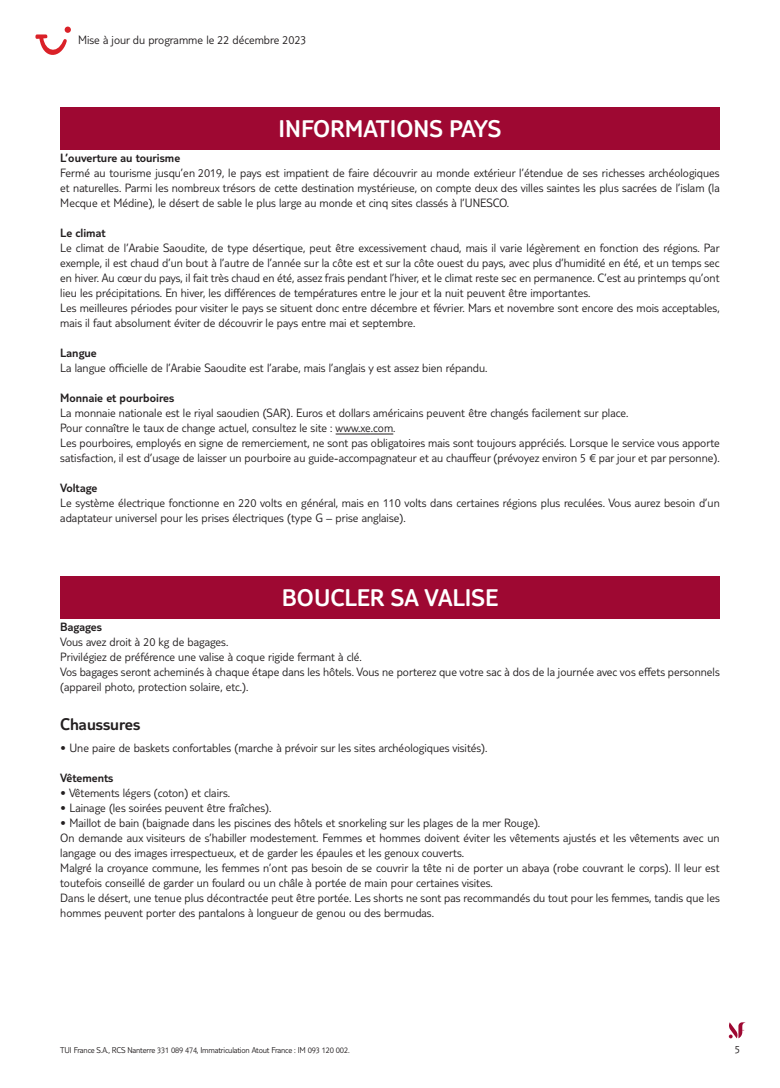
<style>
.page{position:relative;width:780px;height:1088px;background:#fff}
.page>*{position:absolute;margin:0;border:0;box-sizing:border-box;transform-origin:0 0}
.t1{font:300 25px "TUI Type";color:#fff}
.t2{font:300 17.5px "TUI Type";color:#231f20}
.t3{font:300 12.5px/15px "TUI Type";color:#231f20}
.t4{font:300 12.5px "TUI Type";color:#231f20}
.t5{font:300 11.25px "TUI Type";color:#231f20}
.t6{font:300 8.75px "TUI Type";letter-spacing:-.02em;color:#231f20}
</style>
<div class="page">
<svg style="left:728px;top:1022px;width:18px;height:16px"></svg>
<hr style="left:335px;top:434px;width:58px;height:1px;background:#231f20">
<div style="left:60px;top:108px;width:659px;height:42px;background:#9e0832"></div>
<div style="left:60px;top:576px;width:659px;height:43px;background:#9e0832"></div>
<svg style="left:35px;top:27px;width:36px;height:28px"></svg>
<p class="t3" style="left:78px;top:32px;width:230px">Mise à jour du programme le 22 décembre 2023</p>
<h1 class="t1" style="left:278px;top:115px;width:225px">INFORMATIONS PAYS</h1>
<p class="t4" style="left:60px;top:151px;width:121px">L’ouverture au tourisme</p>
<p class="t3" style="left:60px;top:165px;width:661px;text-align:justify">Fermé au tourisme jusqu’en 2019, le pays est impatient de faire découvrir au monde extérieur l’étendue de ses richesses archéologiques et naturelles. Parmi les nombreux trésors de cette destination mystérieuse, on compte deux des villes saintes les plus sacrées de l’islam (la Mecque et Médine), le désert de sable le plus large au monde et cinq sites classés à l’UNESCO.</p>
<p class="t4" style="left:60px;top:226px;width:47px">Le climat</p>
<p class="t3" style="left:60px;top:240px;width:661px">Le climat de l’Arabie Saoudite, de type désertique, peut être excessivement chaud, mais il varie légèrement en fonction des régions. Par exemple, il est chaud d’un bout à l’autre de l’année sur la côte est et sur la côte ouest du pays, avec plus d’humidité en été, et un temps sec en hiver. Au cœur du pays, il fait très chaud en été, assez frais pendant l’hiver, et le climat reste sec en permanence. C’est au printemps qu’ont lieu les précipitations. En hiver, les différences de températures entre le jour et la nuit peuvent être importantes.<br>Les meilleures périodes pour visiter le pays se situent donc entre décembre et février. Mars et novembre sont encore des mois acceptables, mais il faut absolument éviter de découvrir le pays entre mai et septembre.</p>
<p class="t4" style="left:60px;top:346px;width:38px">Langue</p>
<p class="t3" style="left:60px;top:360px;width:429px">La langue officielle de l’Arabie Saoudite est l’arabe, mais l’anglais y est assez bien répandu.</p>
<p class="t4" style="left:60px;top:391px;width:115px">Monnaie et pourboires</p>
<p class="t3" style="left:60px;top:405px;width:661px">La monnaie nationale est le riyal saoudien (SAR). Euros et dollars américains peuvent être changés facilement sur place.<br>Pour connaître le taux de change actuel, consultez le site : www.xe.com.<br>Les pourboires, employés en signe de remerciement, ne sont pas obligatoires mais sont toujours appréciés. Lorsque le service vous apporte satisfaction, il est d’usage de laisser un pourboire au guide-accompagnateur et au chauffeur (prévoyez environ 5 € par jour et par personne).</p>
<p class="t4" style="left:60px;top:481px;width:39px">Voltage</p>
<p class="t3" style="left:60px;top:495px;width:661px">Le système électrique fonctionne en 220 volts en général, mais en 110 volts dans certaines régions plus reculées. Vous aurez besoin d’un adaptateur universel pour les prises électriques (type G – prise anglaise).</p>
<h1 class="t1" style="left:282px;top:583px;width:218px">BOUCLER SA VALISE</h1>
<p class="t4" style="left:60px;top:619px;width:43px">Bagages</p>
<p class="t3" style="left:60px;top:634px;width:661px">Vous avez droit à 20 kg de bagages.<br>Privilégiez de préférence une valise à coque rigide fermant à clé.<br>Vos bagages seront acheminés à chaque étape dans les hôtels. Vous ne porterez que votre sac à dos de la journée avec vos effets personnels (appareil photo, protection solaire, etc.).</p>
<h2 class="t2" style="left:60px;top:714px;width:82px">Chaussures</h2>
<p class="t3" style="left:60px;top:740px;width:428px">• Une paire de baskets confortables (marche à prévoir sur les sites archéologiques visités).</p>
<p class="t4" style="left:60px;top:771px;width:55px">Vêtements</p>
<p class="t3" style="left:60px;top:785px;width:171px">• Vêtements légers (coton) et clairs.</p>
<p class="t3" style="left:60px;top:800px;width:213px">• Lainage (les soirées peuvent être fraîches).</p>
<p class="t3" style="left:60px;top:815px;width:661px">• Maillot de bain (baignade dans les piscines des hôtels et snorkeling sur les plages de la mer Rouge).<br>On demande aux visiteurs de s’habiller modestement. Femmes et hommes doivent éviter les vêtements ajustés et les vêtements avec un langage ou des images irrespectueux, et de garder les épaules et les genoux couverts.<br>Malgré la croyance commune, les femmes n’ont pas besoin de se couvrir la tête ni de porter un abaya (robe couvrant le corps). Il leur est toutefois conseillé de garder un foulard ou un châle à portée de main pour certaines visites.<br>Dans le désert, une tenue plus décontractée peut être portée. Les shorts ne sont pas recommandés du tout pour les femmes, tandis que les hommes peuvent porter des pantalons à longueur de genou ou des bermudas.</p>
<p class="t6" style="left:60px;top:1045px;width:291px">TUI France S.A., RCS Nanterre 331 089 474, Immatriculation Atout France : IM 093 120 002.</p>
<p class="t5" style="left:734px;top:1042px;width:7px">5</p>
</div>
